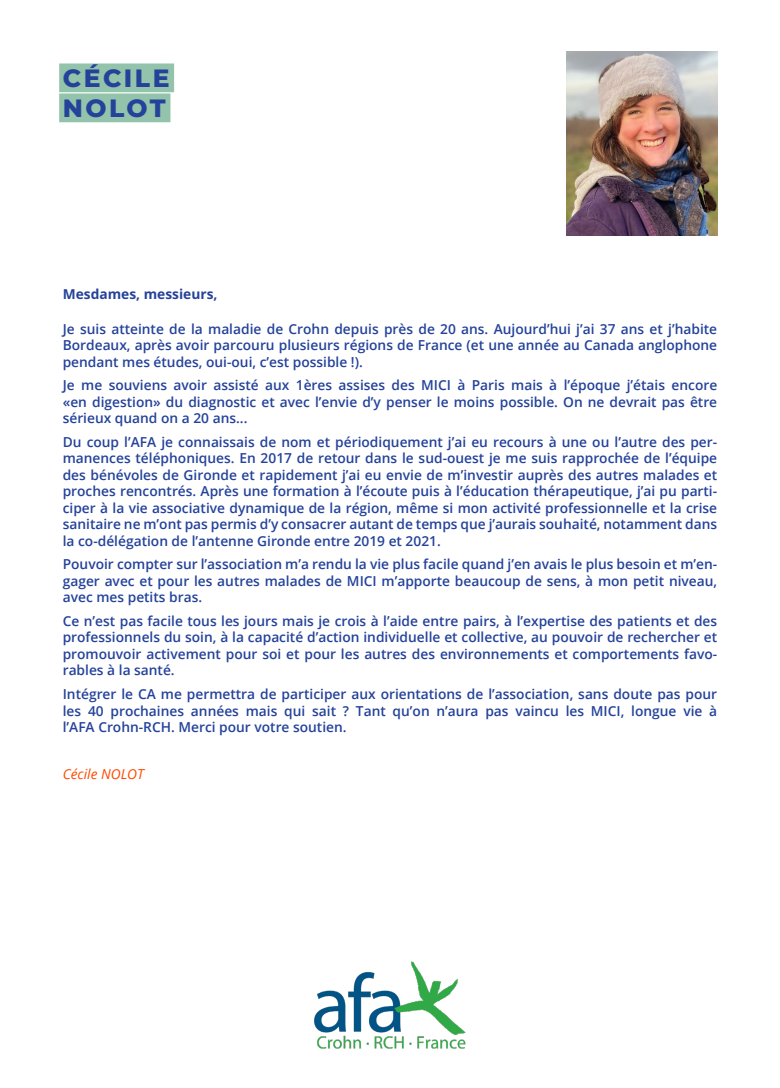
<style>
.page{position:relative;width:780px;height:1088px;background:#fff}
.page>*{position:absolute;margin:0;border:0;box-sizing:border-box;transform-origin:0 0}
.t1{font:800 25px "Montserrat";letter-spacing:.1em;color:#24429a}
.t2{font:600 13.75px/16.5px "Open Sans";color:#24429a;text-align:justify}
.t3{font:700 13.75px "Open Sans";color:#24429a}
.t4{font:italic 13.75px "Open Sans";color:#ff4a00}
</style>
<div class="page">
<img style="left:314px;top:961px;width:151px;height:88px">
<img style="left:566px;top:51px;width:151px;height:185px">
<div style="left:59px;top:63px;width:115px;height:29px;background:#93c3ab"></div>
<div style="left:59px;top:93px;width:111px;height:29px;background:#93c3ab"></div>
<p class="t1" style="left:63px;top:60px;width:108px">CÉCILE</p>
<p class="t1" style="left:63px;top:90px;width:105px">NOLOT</p>
<p class="t3" style="left:63px;top:285px;width:156px">Mesdames, messieurs,</p>
<p class="t2" style="left:63px;top:320px;width:656px">Je suis atteinte de la maladie de Crohn depuis près de 20 ans. Aujourd’hui j’ai 37 ans et j’habite Bordeaux, après avoir parcouru plusieurs régions de France (et une année au Canada anglophone pendant mes études, oui-oui, c’est possible !).</p>
<p class="t2" style="left:63px;top:377px;width:656px">Je me souviens avoir assisté aux 1ères assises des MICI à Paris mais à l’époque j’étais encore «en digestion» du diagnostic et avec l’envie d’y penser le moins possible. On ne devrait pas être sérieux quand on a 20 ans...</p>
<p class="t2" style="left:63px;top:433px;width:656px">Du coup l’AFA je connaissais de nom et périodiquement j’ai eu recours à une ou l’autre des per&shy;manences téléphoniques. En 2017 de retour dans le sud-ouest je me suis rapprochée de l’équipe des bénévoles de Gironde et rapidement j’ai eu envie de m’investir auprès des autres malades et proches rencontrés. Après une formation à l’écoute puis à l’éducation thérapeutique, j’ai pu parti&shy;ciper à la vie associative dynamique de la région, même si mon activité professionnelle et la crise sanitaire ne m’ont pas permis d’y consacrer autant de temps que j’aurais souhaité, notamment dans la co-délégation de l’antenne Gironde entre 2019 et 2021.</p>
<p class="t2" style="left:63px;top:556px;width:656px">Pouvoir compter sur l’association m’a rendu la vie plus facile quand j’en avais le plus besoin et m’en&shy;gager avec et pour les autres malades de MICI m’apporte beaucoup de sens, à mon petit niveau, avec mes petits bras.</p>
<p class="t2" style="left:63px;top:612px;width:656px">Ce n’est pas facile tous les jours mais je crois à l’aide entre pairs, à l’expertise des patients et des professionnels du soin, à la capacité d’action individuelle et collective, au pouvoir de rechercher et promouvoir activement pour soi et pour les autres des environnements et comportements favo&shy;rables à la santé.</p>
<p class="t2" style="left:63px;top:685px;width:656px">Intégrer le CA me permettra de participer aux orientations de l’association, sans doute pas pour les 40 prochaines années mais qui sait ? Tant qu’on n’aura pas vaincu les MICI, longue vie à l’AFA Crohn-RCH. Merci pour votre soutien.</p>
<p class="t4" style="left:63px;top:765px;width:83px">Cécile NOLOT</p>
</div>
